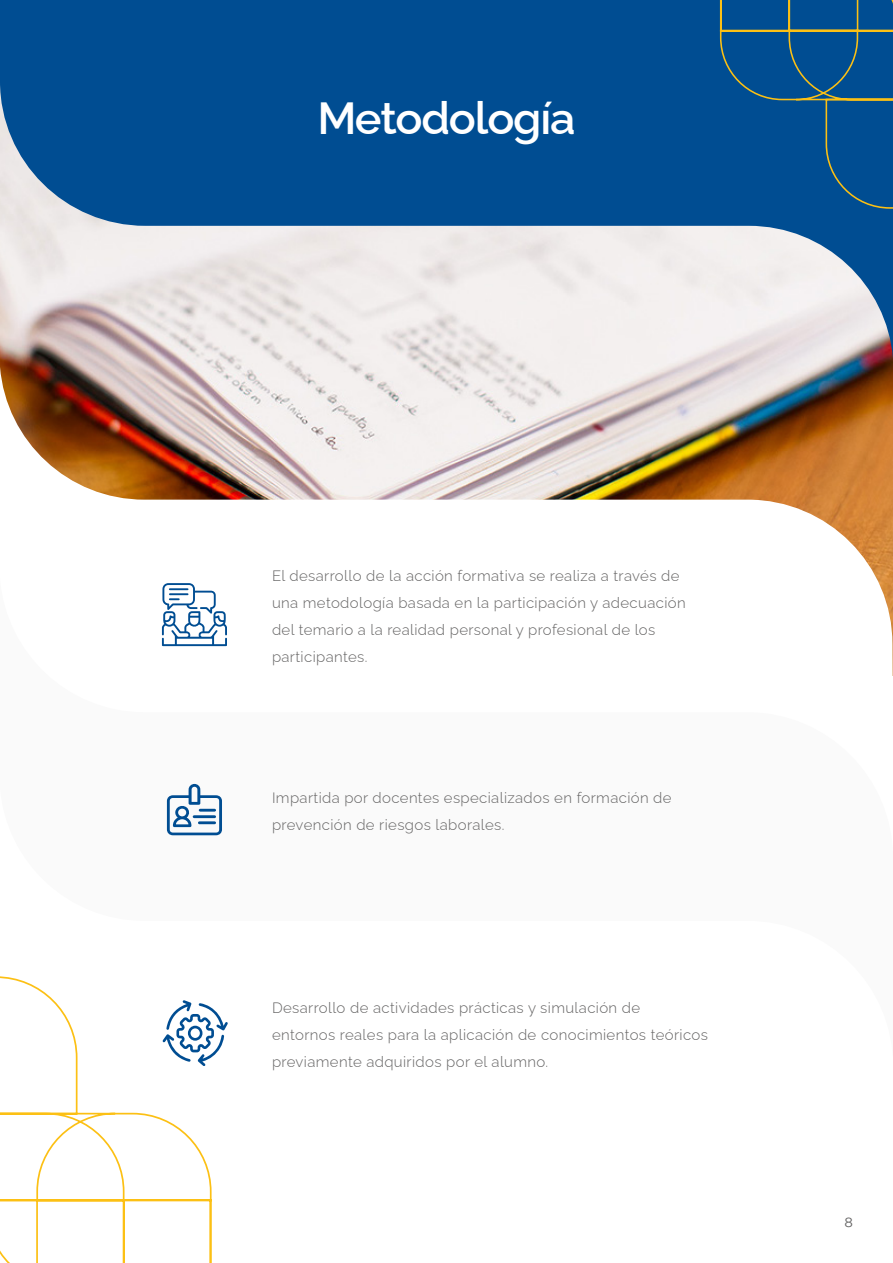
<style>
.page{position:relative;width:893px;height:1263px;background:#fff}
.page>*{position:absolute;margin:0;border:0;box-sizing:border-box;transform-origin:0 0}
.t1{font:600 45px "Raleway";letter-spacing:-.025em;color:#fff}
.t2{font:300 15px/27px "Raleway";letter-spacing:.025em;color:#646363}
.t3{font:13.5px "Gotham";color:#646363}
</style>
<div class="page">
<img style="left:0;top:367px;width:893px;height:212px">
<svg style="left:0;top:976px;width:212px;height:287px"></svg>
<svg style="left:0;top:0;width:893px;height:359px;background:#6890b6"></svg>
<div style="left:651px;top:0;width:242px;height:209px;background:#004d92"></div>
<svg style="left:162px;top:583px;width:65px;height:63px"></svg>
<svg style="left:167px;top:784px;width:55px;height:51px"></svg>
<svg style="left:162px;top:1000px;width:66px;height:66px"></svg>
<h1 class="t1" style="left:317px;top:82px;width:260px">Metodología</h1>
<p class="t2" style="left:272px;top:561px;width:415px">El desarrollo de la acción formativa se realiza a través de una metodología basada en la participación y adecuación del temario a la realidad personal y profesional de los participantes.</p>
<p class="t2" style="left:272px;top:783px;width:401px">Impartida por docentes especializados en formación de prevención de riesgos laborales.</p>
<p class="t2" style="left:272px;top:993px;width:438px">Desarrollo de actividades prácticas y simulación de<br>entornos reales para la aplicación de conocimientos teóricos previamente adquiridos por el alumno.</p>
<p class="t3" style="left:845px;top:1215px;width:10px">8</p>
</div>
